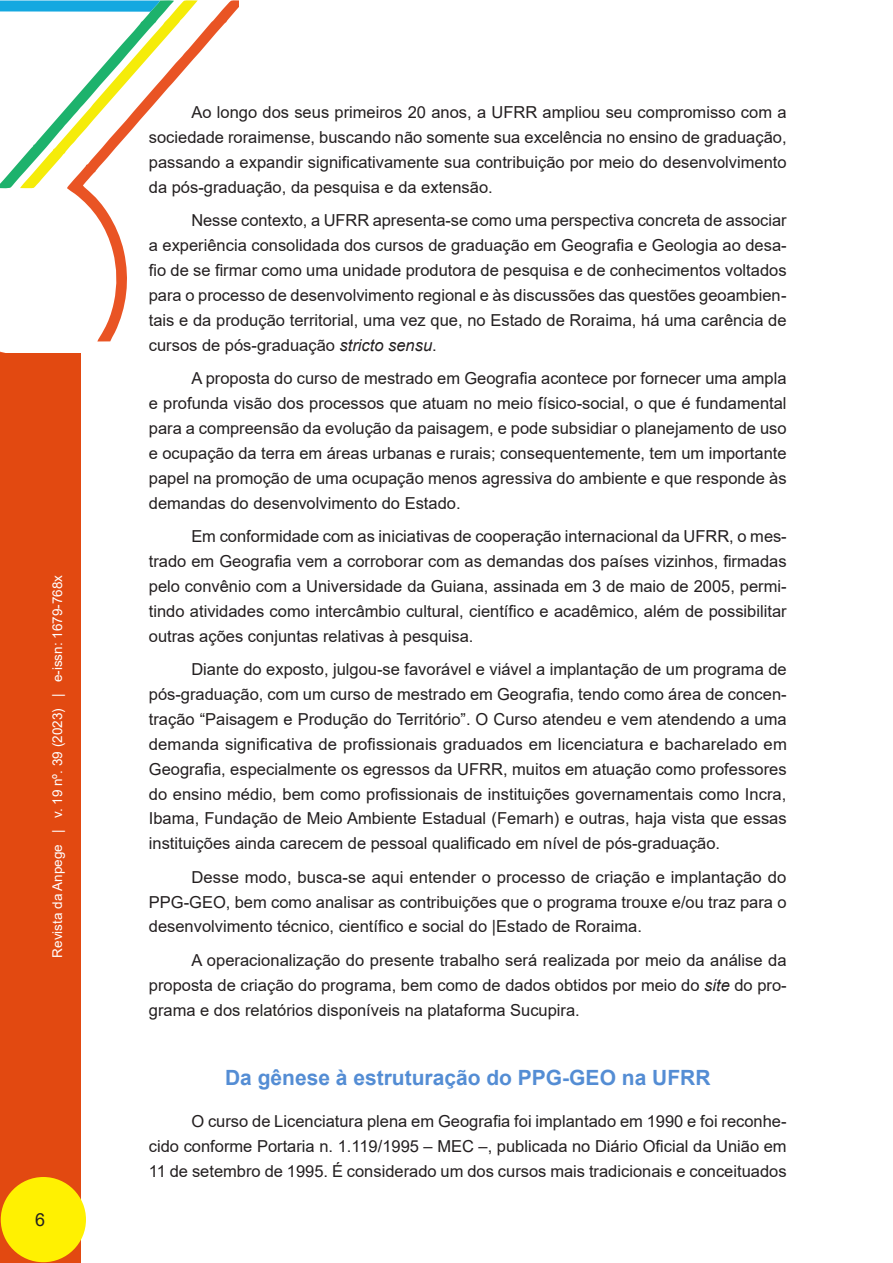
<style>
.page{position:relative;width:893px;height:1263px;background:#fff}
.page>*{position:absolute;margin:0;border:0;box-sizing:border-box;transform-origin:0 0}
._03A_SUB_SUB{font:700 21px "Arial";color:#548dd4}
.t1{font:18px "Arial";color:#231f20}
._04_CORPO_DO_TEXTO{font:16.5px/24.9px "Arial";color:#231f20;text-align:justify}
.t2{font:13.5px "Arial";color:#fff}
.s1{font-style:italic}
</style>
<div class="page">
<svg style="left:0;top:351px;width:19px;height:3px"></svg>
<svg style="left:69px;top:0;width:170px;height:341px"></svg>
<svg style="left:0;top:0;width:198px;height:190px"></svg>
<div style="left:0;top:354px;width:80px;height:909px;background:#e24911"></div>
<div style="left:1px;top:1177px;width:85px;height:85px;background:#fff101;border-radius:50%"></div>
<p class="t2" style="left:48px;top:957px;width:384px;rotate:-90deg">Revista da Anpege | v. 19 nº. 39 (2023) | e-issn: 1679-768x</p>
<p class="t1" style="left:35px;top:1207px;width:12px">6</p>
<p class="_04_CORPO_DO_TEXTO" style="left:149px;top:100px;width:639px;text-indent:43px">Ao longo dos seus primeiros 20 anos, a UFRR ampliou seu compromisso com a sociedade roraimense, buscando não somente sua excelência no ensino de graduação, passando a expandir significativamente sua contribuição por meio do desenvolvimento da pós-graduação, da pesquisa e da extensão.</p>
<p class="_04_CORPO_DO_TEXTO" style="left:149px;top:208px;width:639px;text-indent:43px">Nesse contexto, a UFRR apresenta-se como uma perspectiva concreta de associar a experiência consolidada dos cursos de graduação em Geografia e Geologia ao desa&shy;fio de se firmar como uma unidade produtora de pesquisa e de conhecimentos voltados para o processo de desenvolvimento regional e às discussões das questões geoambien&shy;tais e da produção territorial, uma vez que, no Estado de Roraima, há uma carência de cursos de pós-graduação <span class="s1">stricto sensu</span>.</p>
<p class="_04_CORPO_DO_TEXTO" style="left:149px;top:366px;width:639px;text-indent:43px">A proposta do curso de mestrado em Geografia acontece por fornecer uma ampla e profunda visão dos processos que atuam no meio físico-social, o que é fundamental para a compreensão da evolução da paisagem, e pode subsidiar o planejamento de uso e ocupação da terra em áreas urbanas e rurais; consequentemente, tem um importante papel na promoção de uma ocupação menos agressiva do ambiente e que responde às demandas do desenvolvimento do Estado.</p>
<p class="_04_CORPO_DO_TEXTO" style="left:149px;top:524px;width:639px;text-indent:43px">Em conformidade com as iniciativas de cooperação internacional da UFRR, o mes&shy;trado em Geografia vem a corroborar com as demandas dos países vizinhos, firmadas pelo convênio com a Universidade da Guiana, assinada em 3 de maio de 2005, permi&shy;tindo atividades como intercâmbio cultural, científico e acadêmico, além de possibilitar outras ações conjuntas relativas à pesquisa.</p>
<p class="_04_CORPO_DO_TEXTO" style="left:149px;top:657px;width:640px;text-indent:43px">Diante do exposto, julgou-se favorável e viável a implantação de um programa de pós-graduação, com um curso de mestrado em Geografia, tendo como área de concen&shy;tração “Paisagem e Produção do Território”. O Curso atendeu e vem atendendo a uma demanda significativa de profissionais graduados em licenciatura e bacharelado em Geografia, especialmente os egressos da UFRR, muitos em atuação como professores do ensino médio, bem como profissionais de instituições governamentais como Incra, Ibama, Fundação de Meio Ambiente Estadual (Femarh) e outras, haja vista que essas instituições ainda carecem de pessoal qualificado em nível de pós-graduação.</p>
<p class="_04_CORPO_DO_TEXTO" style="left:149px;top:864px;width:639px;text-indent:43px">Desse modo, busca-se aqui entender o processo de criação e implantação do PPG-GEO, bem como analisar as contribuições que o programa trouxe e/ou traz para o desenvolvimento técnico, científico e social do |Estado de Roraima.</p>
<p class="_04_CORPO_DO_TEXTO" style="left:149px;top:947px;width:639px;text-indent:43px">A operacionalização do presente trabalho será realizada por meio da análise da proposta de criação do programa, bem como de dados obtidos por meio do <span class="s1">site</span> do pro&shy;grama e dos relatórios disponíveis na plataforma Sucupira.</p>
<p class="_03A_SUB_SUB" style="left:225px;top:1063px;width:487px">Da gênese à estruturação do PPG-GEO na UFRR</p>
<p class="_04_CORPO_DO_TEXTO" style="left:149px;top:1109px;width:639px;text-indent:43px">O curso de Licenciatura plena em Geografia foi implantado em 1990 e foi reconhe&shy;cido conforme Portaria n. 1.119/1995 – MEC –, publicada no Diário Oficial da União em 11 de setembro de 1995. É considerado um dos cursos mais tradicionais e conceituados</p>
</div>
